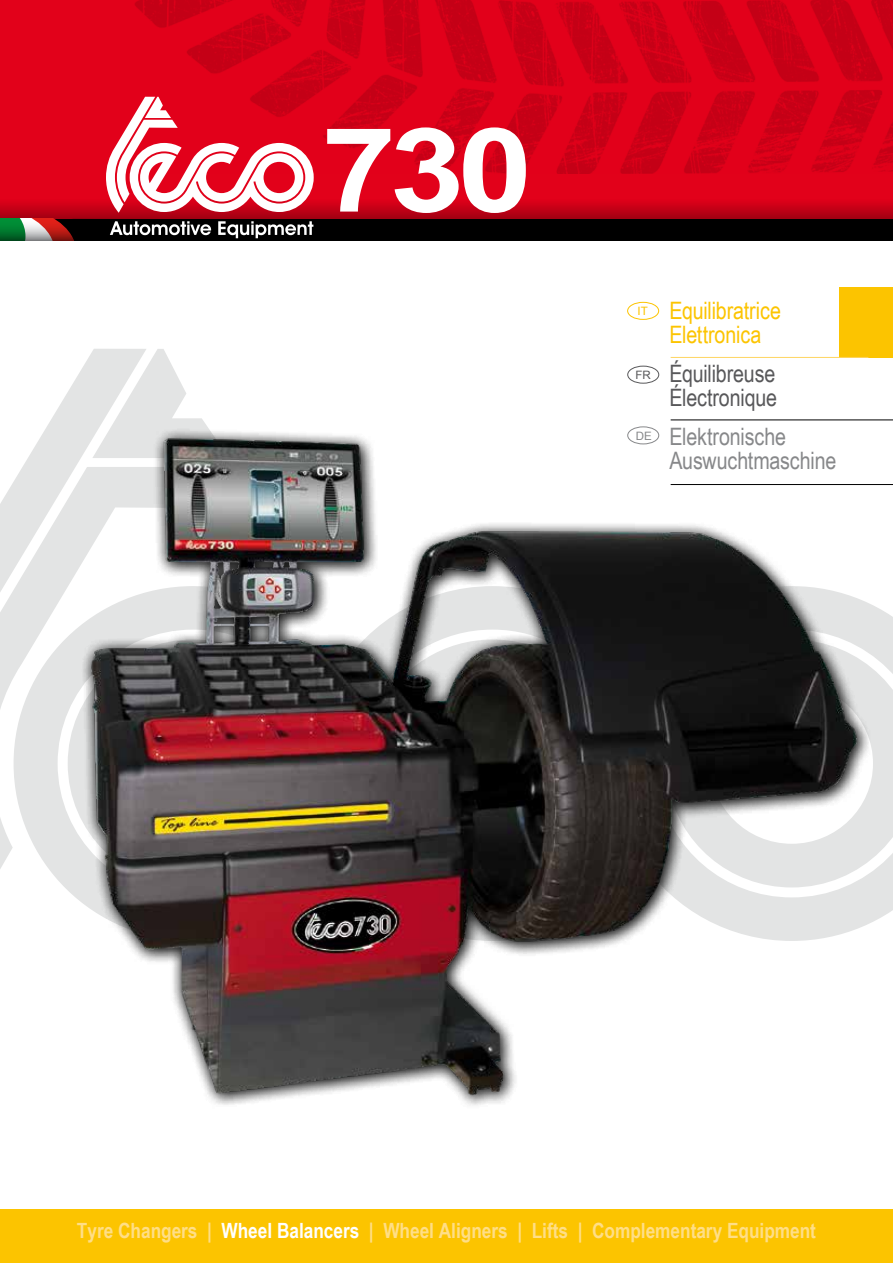
<style>
.page{position:relative;width:893px;height:1263px;background:#fff}
.page>*{position:absolute;margin:0;border:0;box-sizing:border-box;transform-origin:0 0}
.t1{font:700 117px "Arial";color:#fff;scale:1.15 1}
.t2{font:24px/24px "Arial Narrow";letter-spacing:-.005em;color:#87888a}
.t3{font:24px/24px "Arial Narrow";letter-spacing:-.005em;color:#fcc400}
.t4{font:24px/24px "Arial Narrow";letter-spacing:-.005em;color:#58585a}
.t5{font:700 21px "Arial Narrow";color:#ffde87}
.t6{font:11.55px "Arial";color:#fcc400}
.t7{font:11.55px "Arial";color:#58585a}
.t8{font:11.55px "Arial";color:#87888a}
.s1{color:#fff}
</style>
<div class="page">
<svg style="left:0;top:349px;width:893px;height:573px"></svg>
<div style="left:0;top:0;width:893px;height:199px;background:#e2011a"></div>
<svg style="left:0;top:199px;width:893px;height:20px;background:#bf0015"></svg>
<div style="left:0;top:219px;width:893px;height:21px;background:#000"></div>
<img style="left:120px;top:0;width:773px;height:173px">
<svg style="left:106px;top:97px;width:208px;height:116px"></svg>
<svg style="left:0;top:219px;width:313px;height:21px"></svg>
<div style="left:0;top:1209px;width:893px;height:54px;background:#fcc400"></div>
<div style="left:840px;top:287px;width:53px;height:71px;background:#fcc400"></div>
<hr style="left:671px;top:484px;width:222px;height:1px;background:#000">
<hr style="left:671px;top:420px;width:222px;height:1px;background:#000">
<hr style="left:671px;top:357px;width:197px;height:1px;background:#fed561">
<div style="left:627px;top:302px;width:32px;height:18px;border:1px solid #fcc400;border-radius:50%"></div>
<div style="left:628px;top:366px;width:31px;height:17px;background:#fff;border-radius:50%"></div>
<div style="left:627px;top:366px;width:32px;height:18px;border:1px solid #58585a;border-radius:50%"></div>
<div style="left:627px;top:426px;width:32px;height:18px;border:1px solid #87888a;border-radius:50%"></div>
<div style="left:80px;top:428px;width:792px;height:682px;background:#000;opacity:.75"></div>
<h1 class="t1" style="left:321px;top:92px;width:185px">730</h1>
<p class="t6" style="left:637px;top:304px;width:12px">IT</p>
<p class="t7" style="left:635px;top:367px;width:17px">FR</p>
<p class="t8" style="left:636px;top:428px;width:18px">DE</p>
<p class="t3" style="left:669px;top:298px;width:113px">Equilibratrice<br>Elettronica</p>
<p class="t4" style="left:669px;top:361px;width:109px">Équilibreuse<br>Électronique</p>
<p class="t2" style="left:669px;top:424px;width:169px">Elektronische<br>Auswuchtmaschine</p>
<p class="t5" style="left:77px;top:1214px;width:740px">Tyre Changers | <span class="s1">Wheel Balancers</span> | Wheel Aligners | Lifts | Complementary Equipment</p>
</div>
